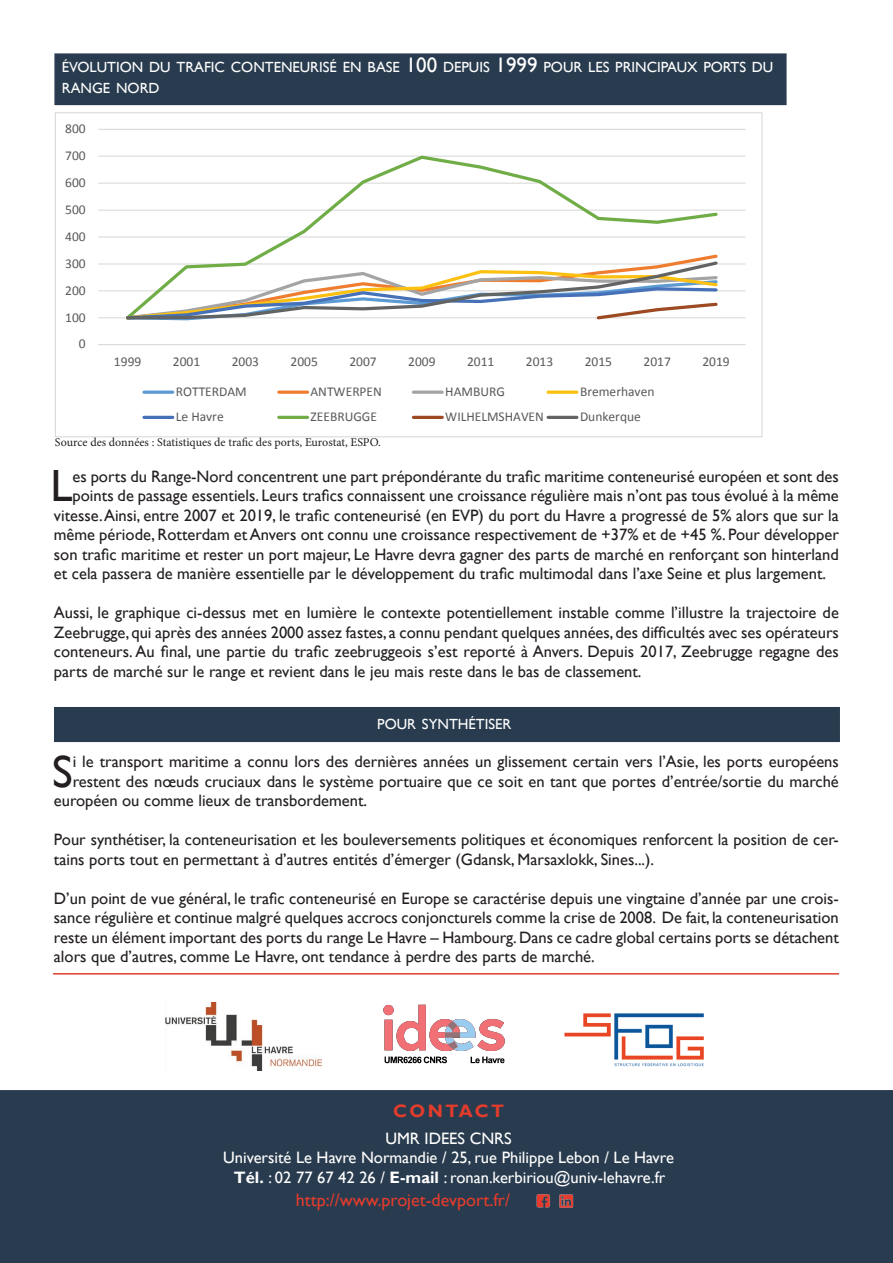
<style>
.page{position:relative;width:893px;height:1263px;background:#fff}
.page>*{position:absolute;margin:0;border:0;box-sizing:border-box;transform-origin:0 0}
.t1{font:45.15px "Gill Sans";color:#231f20}
.t2{font:18px "Gill Sans";color:#e33b2c}
.t3{font:700 18px "Gill Sans";letter-spacing:.14em;color:#e33b2c}
.t4{font:16.5px/19.5px "Gill Sans";color:#231f20;text-align:justify}
.t5{font:16.5px/19.8px "Gill Sans";color:#fff;text-align:center}
.t6{font:14.7px/21px "Gill Sans";color:#fff}
.t7{font:13.5px "Calibri";color:#595959}
.t8{font:12px "Minion Pro";color:#231f20}
.s1{font-size:21px}
.s2{font-weight:700}
</style>
<div class="page">
<svg style="left:383px;top:1005px;width:122px;height:58px"></svg>
<hr style="left:53px;top:973px;width:786px;height:1px;background:#e33b2c">
<div style="left:1px;top:1091px;width:891px;height:171px;background:#293c4f"></div>
<div style="left:0;top:1090px;width:893px;height:173px;border:2px solid #293c4f"></div>
<img style="left:536px;top:1194px;width:14px;height:14px">
<img style="left:559px;top:1194px;width:15px;height:14px">
<img style="left:564px;top:1013px;width:140px;height:54px">
<img style="left:166px;top:1003px;width:155px;height:67px">
<div style="left:54px;top:707px;width:786px;height:35px;background:#293c4f"></div>
<div style="left:54px;top:53px;width:733px;height:52px;background:#293c4f;border:2px solid #293c4f"></div>
<hr style="left:98px;top:317px;width:648px;height:1px;background:#d9d9d8">
<hr style="left:98px;top:290px;width:648px;height:1px;background:#d9d9d8">
<hr style="left:98px;top:263px;width:648px;height:2px;background:#d9d9d8">
<hr style="left:98px;top:236px;width:648px;height:2px;background:#d9d9d8">
<hr style="left:98px;top:210px;width:648px;height:1px;background:#d9d9d8">
<hr style="left:98px;top:183px;width:648px;height:1px;background:#d9d9d8">
<hr style="left:98px;top:156px;width:648px;height:1px;background:#d9d9d8">
<hr style="left:98px;top:129px;width:648px;height:1px;background:#d9d9d8">
<hr style="left:98px;top:344px;width:648px;height:1px;background:#d9d9d8">
<svg style="left:123px;top:155px;width:597px;height:164px"></svg>
<svg style="left:124px;top:252px;width:596px;height:69px"></svg>
<hr style="left:144px;top:391px;width:29px;height:3px;background:#5c9ad3">
<hr style="left:279px;top:391px;width:29px;height:3px;background:#ee7d30">
<hr style="left:413px;top:391px;width:29px;height:3px;background:#a5a4a4">
<hr style="left:548px;top:391px;width:29px;height:3px;background:#fcc011">
<hr style="left:144px;top:416px;width:29px;height:3px;background:#4671b8">
<hr style="left:279px;top:416px;width:29px;height:3px;background:#70ad46">
<hr style="left:413px;top:416px;width:29px;height:3px;background:#9d4922">
<hr style="left:548px;top:416px;width:29px;height:3px;background:#626363">
<p class="t6" style="left:62px;top:57px;width:713px">ÉVOLUTION DU TRAFIC CONTENEURISÉ EN BASE <span class="s1">100</span> DEPUIS <span class="s1">1999</span> POUR LES PRINCIPAUX PORTS DU<br>RANGE NORD</p>
<p class="t7" style="left:65px;top:120px;width:22px">800</p>
<p class="t7" style="left:65px;top:147px;width:22px">700</p>
<p class="t7" style="left:65px;top:174px;width:22px">600</p>
<p class="t7" style="left:65px;top:201px;width:22px">500</p>
<p class="t7" style="left:65px;top:228px;width:22px">400</p>
<p class="t7" style="left:65px;top:255px;width:22px">300</p>
<p class="t7" style="left:65px;top:282px;width:22px">200</p>
<p class="t7" style="left:65px;top:308px;width:22px">100</p>
<p class="t7" style="left:79px;top:335px;width:8px">0</p>
<p class="t7" style="left:114px;top:353px;width:29px">1999</p>
<p class="t7" style="left:173px;top:353px;width:29px">2001</p>
<p class="t7" style="left:232px;top:353px;width:29px">2003</p>
<p class="t7" style="left:290px;top:353px;width:29px">2005</p>
<p class="t7" style="left:349px;top:353px;width:29px">2007</p>
<p class="t7" style="left:408px;top:353px;width:29px">2009</p>
<p class="t7" style="left:467px;top:353px;width:29px">2011</p>
<p class="t7" style="left:526px;top:353px;width:29px">2013</p>
<p class="t7" style="left:585px;top:353px;width:29px">2015</p>
<p class="t7" style="left:643px;top:353px;width:29px">2017</p>
<p class="t7" style="left:702px;top:353px;width:29px">2019</p>
<p class="t7" style="left:176px;top:383px;width:72px">ROTTERDAM</p>
<p class="t7" style="left:311px;top:383px;width:73px">ANTWERPEN</p>
<p class="t7" style="left:445px;top:383px;width:61px">HAMBURG</p>
<p class="t7" style="left:580px;top:383px;width:76px">Bremerhaven</p>
<p class="t7" style="left:176px;top:408px;width:49px">Le Havre</p>
<p class="t7" style="left:311px;top:408px;width:68px">ZEEBRUGGE</p>
<p class="t7" style="left:445px;top:408px;width:100px">WILHELMSHAVEN</p>
<p class="t7" style="left:580px;top:408px;width:62px">Dunkerque</p>
<p class="t8" style="left:55px;top:434px;width:327px">Source des données : Statistiques de trafic des ports, Eurostat, ESPO.</p>
<h1 class="t1" style="left:51px;top:460px;width:24px">L</h1>
<p class="t4" style="left:73px;top:466px;width:768px">es ports du Range-Nord concentrent une part prépondérante du trafic maritime conteneurisé européen et sont des</p>
<p class="t4" style="left:73px;top:486px;width:768px">points de passage essentiels. Leurs trafics connaissent une croissance régulière mais n’ont pas tous évolué à la même</p>
<p class="t4" style="left:54px;top:505px;width:786px">vitesse. Ainsi, entre 2007 et 2019, le trafic conteneurisé (en EVP) du port du Havre a progressé de 5% alors que sur la</p>
<p class="t4" style="left:54px;top:525px;width:786px">même période, Rotterdam et Anvers ont connu une croissance respectivement de +37% et de +45 %. Pour développer</p>
<p class="t4" style="left:54px;top:544px;width:786px">son trafic maritime et rester un port majeur, Le Havre devra gagner des parts de marché en renforçant son hinterland</p>
<p class="t4" style="left:54px;top:564px;width:774px">et cela passera de manière essentielle par le développement du trafic multimodal dans l’axe Seine et plus largement.</p>
<p class="t4" style="left:54px;top:603px;width:786px">Aussi, le graphique ci-dessus met en lumière le contexte potentiellement instable comme l’illustre la trajectoire de Zeebrugge, qui après des années 2000 assez fastes, a connu pendant quelques années, des difficultés avec ses opérateurs conteneurs. Au final, une partie du trafic zeebruggeois s’est reporté à Anvers. Depuis 2017, Zeebrugge regagne des parts de marché sur le range et revient dans le jeu mais reste dans le bas de classement.</p>
<p class="t6" style="left:377px;top:714px;width:136px">POUR SYNTHÉTISER</p>
<h1 class="t1" style="left:52px;top:745px;width:22px">S</h1>
<p class="t4" style="left:73px;top:752px;width:768px">i le transport maritime a connu lors des dernières années un glissement certain vers l’Asie, les ports européens</p>
<p class="t4" style="left:73px;top:772px;width:768px">restent des nœuds cruciaux dans le système portuaire que ce soit en tant que portes d’entrée/sortie du marché</p>
<p class="t4" style="left:54px;top:791px;width:315px">européen ou comme lieux de transbordement.</p>
<p class="t4" style="left:54px;top:830px;width:786px">Pour synthétiser, la conteneurisation et les bouleversements politiques et économiques renforcent la position de cer&shy;tains ports tout en permettant à d’autres entités d’émerger (Gdansk, Marsaxlokk, Sines...).</p>
<p class="t4" style="left:54px;top:889px;width:786px">D’un point de vue général, le trafic conteneurisé en Europe se caractérise depuis une vingtaine d’année par une crois&shy;sance régulière et continue malgré quelques accrocs conjoncturels comme la crise de 2008. De fait, la conteneurisation reste un élément important des ports du range Le Havre – Hambourg. Dans ce cadre global certains ports se détachent alors que d’autres, comme Le Havre, ont tendance à perdre des parts de marché.</p>
<p class="t3" style="left:393px;top:1100px;width:112px">CONTACT</p>
<p class="t5" style="left:223px;top:1128px;width:452px">UMR IDEES CNRS<br>Université Le Havre Normandie / 25, rue Philippe Lebon / Le Havre<br><span class="s2">Tél.</span> : 02 77 67 42 26 / <span class="s2">E-mail</span> : ronan.kerbiriou@univ-lehavre.fr</p>
<p class="t2" style="left:296px;top:1189px;width:216px">http://www.projet-devport.fr/</p>
</div>
